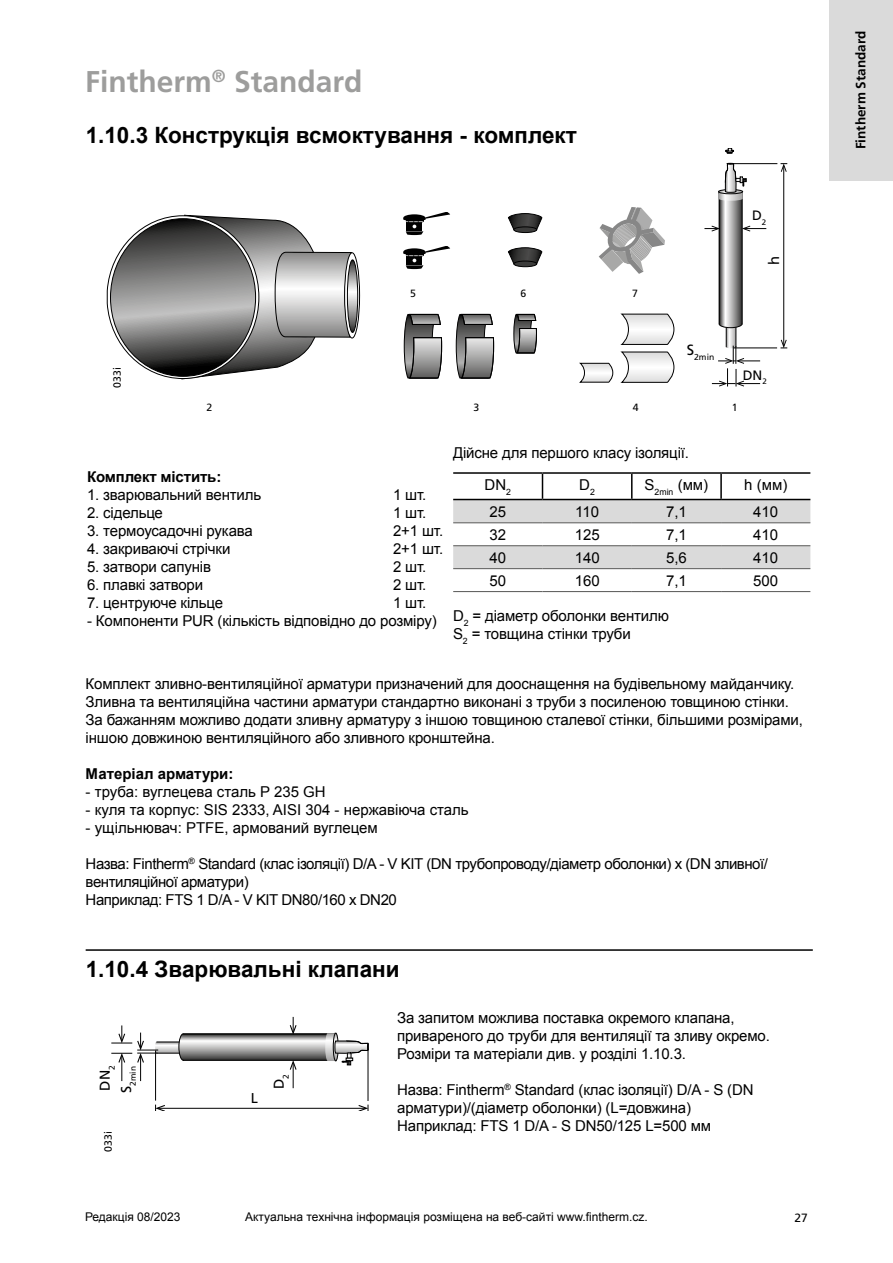
<style>
.page{position:relative;width:893px;height:1263px;background:#fff}
.page>*{position:absolute;margin:0;border:0;box-sizing:border-box;transform-origin:0 0}
.t1{font:700 30px "Frutiger";color:#9d9d9c}
.t2{font:700 22.5px "Arial";color:#000}
.t3{font:15px/18px "Arial";letter-spacing:-.01em;color:#000}
.t4{font:15px/18px "Arial";letter-spacing:-.03em;color:#000}
.t5{font:700 15px "Arial";letter-spacing:-.01em;color:#000}
.t6{font:14.85px "Frutiger CE";color:#000}
.t7{font:14.25px "Frutiger CE";color:#000}
.t8{font:13.65px "Frutiger CE";color:#000}
.t9{font:700 13.5px "Frutiger";color:#000}
.t10{font:12px "Arial";color:#000}
.t11{font:12px "Frutiger CE";color:#000}
.t12{font:10.5px "Frutiger";color:#000}
.t13{font:8.7px "Frutiger CE";color:#000}
.t14{font:8.25px "Frutiger CE";color:#000}
</style>
<div class="page">
<div style="left:829px;top:0;width:64px;height:180px;background:#dadada"></div>
<hr style="left:86px;top:949px;width:727px;height:2px;background:#000">
<hr style="left:542px;top:472px;width:90px;height:2px;background:#000">
<hr style="left:632px;top:472px;width:89px;height:2px;background:#000">
<hr style="left:721px;top:472px;width:89px;height:2px;background:#000">
<hr style="left:453px;top:472px;width:89px;height:2px;background:#000">
<svg style="left:453px;top:473px;width:357px;height:119px"></svg>
<hr style="left:453px;top:499px;width:89px;height:1px;background:#000">
<hr style="left:631px;top:474px;width:2px;height:25px;background:#000">
<hr style="left:720px;top:474px;width:2px;height:25px;background:#000">
<div style="left:345px;top:253px;width:15px;height:85px;background:#555;border-radius:50%"></div>
<div style="left:344px;top:252px;width:16px;height:86px;border:1px solid #000;border-radius:50%"></div>
<svg style="left:725px;top:148px;width:9px;height:5px"></svg>
<hr style="left:734px;top:348px;width:43px;height:1px;background:#000">
<hr style="left:732px;top:163px;width:45px;height:1px;background:#000">
<hr style="left:783px;top:166px;width:1px;height:179px;background:#000">
<svg style="left:780px;top:163px;width:7px;height:9px"></svg>
<svg style="left:780px;top:340px;width:7px;height:9px"></svg>
<svg style="left:704px;top:163px;width:62px;height:223px"></svg>
<svg style="left:107px;top:214px;width:251px;height:165px"></svg>
<svg style="left:509px;top:248px;width:33px;height:16px"></svg>
<svg style="left:514px;top:261px;width:23px;height:6px"></svg>
<svg style="left:509px;top:213px;width:33px;height:17px"></svg>
<svg style="left:514px;top:227px;width:23px;height:6px"></svg>
<svg style="left:599px;top:207px;width:66px;height:67px"></svg>
<svg style="left:404px;top:314px;width:38px;height:65px;background:#848484"></svg>
<svg style="left:456px;top:314px;width:38px;height:65px;background:#848484"></svg>
<svg style="left:513px;top:314px;width:24px;height:39px"></svg>
<svg style="left:621px;top:352px;width:53px;height:31px"></svg>
<svg style="left:621px;top:314px;width:53px;height:31px"></svg>
<svg style="left:580px;top:363px;width:33px;height:20px"></svg>
<svg style="left:403px;top:212px;width:47px;height:23px"></svg>
<svg style="left:403px;top:246px;width:47px;height:23px"></svg>
<hr style="left:155px;top:1050px;width:1px;height:50px;background:#000">
<hr style="left:368px;top:1049px;width:1px;height:52px;background:#000">
<hr style="left:158px;top:1108px;width:207px;height:1px;background:#000">
<svg style="left:358px;top:1104px;width:11px;height:7px"></svg>
<svg style="left:155px;top:1104px;width:10px;height:7px"></svg>
<svg style="left:111px;top:1017px;width:258px;height:71px"></svg>
<h1 class="t1" style="left:85px;top:64px;width:279px">Fintherm<sup>®</sup> Standard</h1>
<h2 class="t2" style="left:86px;top:121px;width:493px">1.10.3 Конструкція всмоктування - комплект</h2>
<p class="t12" style="left:111px;top:388px;width:22px;rotate:-90deg">033i</p>
<p class="t12" style="left:410px;top:287px;width:7px">5</p>
<p class="t12" style="left:521px;top:287px;width:7px">6</p>
<p class="t12" style="left:632px;top:287px;width:7px">7</p>
<p class="t8" style="left:752px;top:208px;width:16px">D<sub>2</sub></p>
<p class="t6" style="left:765px;top:265px;width:11px;rotate:-90deg">h</p>
<p class="t13" style="left:687px;top:352px;width:29px"><sup>S</sup>2min</p>
<p class="t12" style="left:206px;top:401px;width:7px">2</p>
<p class="t12" style="left:473px;top:401px;width:7px">3</p>
<p class="t12" style="left:633px;top:401px;width:7px">4</p>
<p class="t12" style="left:732px;top:401px;width:7px">1</p>
<p class="t8" style="left:743px;top:367px;width:26px">DN<sub>2</sub></p>
<p class="t3" style="left:453px;top:444px;width:237px">Дійсне для першого класу ізоляції.</p>
<p class="t5" style="left:87px;top:466px;width:136px">Комплект містить:</p>
<p class="t3" style="left:87px;top:486px;width:176px">1. зварювальний вентиль</p>
<p class="t3" style="left:393px;top:486px;width:35px">1 шт.</p>
<p class="t3" style="left:87px;top:504px;width:77px">2. сідельце</p>
<p class="t3" style="left:393px;top:504px;width:35px">1 шт.</p>
<p class="t3" style="left:87px;top:522px;width:167px">3. термоусадочні рукава</p>
<p class="t3" style="left:393px;top:522px;width:52px">2+1 шт.</p>
<p class="t3" style="left:87px;top:540px;width:145px">4. закриваючі стрічки</p>
<p class="t3" style="left:393px;top:540px;width:52px">2+1 шт.</p>
<p class="t3" style="left:87px;top:558px;width:125px">5. затвори сапунів</p>
<p class="t3" style="left:393px;top:558px;width:35px">2 шт.</p>
<p class="t3" style="left:87px;top:576px;width:118px">6. плавкі затвори</p>
<p class="t3" style="left:393px;top:576px;width:35px">2 шт.</p>
<p class="t3" style="left:87px;top:594px;width:138px">7. центруюче кільце</p>
<p class="t3" style="left:393px;top:594px;width:35px">1 шт.</p>
<p class="t3" style="left:87px;top:612px;width:351px">- Компоненти PUR (кількість відповідно до розміру)</p>
<p class="t3" style="left:485px;top:476px;width:28px">DN<sub>2</sub></p>
<p class="t3" style="left:579px;top:476px;width:17px">D<sub>2</sub></p>
<p class="t3" style="left:645px;top:476px;width:65px">S<sub>2min</sub> (мм)</p>
<p class="t3" style="left:744px;top:476px;width:45px">h (мм)</p>
<p class="t3" style="left:489px;top:503px;width:18px">25</p>
<p class="t3" style="left:575px;top:503px;width:25px">110</p>
<p class="t3" style="left:666px;top:503px;width:22px">7,1</p>
<p class="t3" style="left:753px;top:503px;width:27px">410</p>
<p class="t3" style="left:489px;top:526px;width:18px">32</p>
<p class="t3" style="left:575px;top:526px;width:27px">125</p>
<p class="t3" style="left:666px;top:526px;width:22px">7,1</p>
<p class="t3" style="left:753px;top:526px;width:27px">410</p>
<p class="t3" style="left:490px;top:548px;width:18px">40</p>
<p class="t3" style="left:575px;top:548px;width:27px">140</p>
<p class="t3" style="left:666px;top:548px;width:22px">5,6</p>
<p class="t3" style="left:753px;top:548px;width:27px">410</p>
<p class="t3" style="left:490px;top:571px;width:18px">50</p>
<p class="t3" style="left:575px;top:571px;width:27px">160</p>
<p class="t3" style="left:666px;top:571px;width:22px">7,1</p>
<p class="t3" style="left:753px;top:571px;width:27px">500</p>
<p class="t3" style="left:453px;top:607px;width:217px">D<sub>2</sub> = діаметр оболонки вентилю<br>S<sub>2</sub> = товщина стінки труби</p>
<p class="t3" style="left:86px;top:675px;width:719px">Комплект зливно-вентиляційної арматури призначений для дооснащення на будівельному майданчику.<br>Зливна та вентиляційна частини арматури стандартно виконані з труби з посиленою товщиною стінки.<br>За бажанням можливо додати зливну арматуру з іншою товщиною сталевої стінки, більшими розмірами, іншою довжиною вентиляційного або зливного кронштейна.</p>
<p class="t5" style="left:86px;top:764px;width:149px">Матеріал арматури:</p>
<p class="t3" style="left:86px;top:783px;width:242px">- труба: вуглецева сталь P 235 GH</p>
<p class="t3" style="left:86px;top:801px;width:385px">- куля та корпус: SIS 2333, AISI 304 - нержавіюча сталь</p>
<p class="t3" style="left:86px;top:819px;width:294px">- ущільнювач: PTFE, армований вуглецем</p>
<p class="t4" style="left:86px;top:855px;width:684px">Назва: Fintherm<sup>®</sup> Standard (клас ізоляції) D/A - V KIT (DN трубопроводу/діаметр оболонки) x (DN зливної/ вентиляційної арматури)<br>Наприклад: FTS 1 D/A - V KIT DN80/160 x DN20</p>
<h2 class="t2" style="left:86px;top:954px;width:316px">1.10.4 Зварювальні клапани</h2>
<p class="t14" style="left:107px;top:1070px;width:6px;rotate:-90deg">2</p>
<p class="t7" style="left:97px;top:1090px;width:22px;rotate:-90deg">DN</p>
<p class="t14" style="left:128px;top:1085px;width:21px;rotate:-90deg">2min</p>
<p class="t7" style="left:118px;top:1093px;width:9px;rotate:-90deg">S</p>
<p class="t12" style="left:102px;top:1152px;width:22px;rotate:-90deg">033i</p>
<p class="t7" style="left:251px;top:1090px;width:9px">L</p>
<p class="t7" style="left:271px;top:1089px;width:16px;rotate:-90deg">D<sub>2</sub></p>
<p class="t3" style="left:397px;top:1009px;width:374px">За запитом можлива поставка окремого клапана, привареного до труби для вентиляції та зливу окремо.<br>Розміри та матеріали див. у розділі 1.10.3.</p>
<p class="t3" style="left:397px;top:1081px;width:358px">Назва: Fintherm<sup>®</sup> Standard (клас ізоляції) D/A - S (DN арматури)/(діаметр оболонки) (L=довжина)<br>Наприклад: FTS 1 D/A - S DN50/125 L=500 мм</p>
<p class="t10" style="left:85px;top:1208px;width:97px">Редакція 08/2023</p>
<p class="t10" style="left:245px;top:1208px;width:404px">Актуальна технічна інформація розміщена на веб-сайті www.fintherm.cz.</p>
<p class="t11" style="left:795px;top:1210px;width:15px">27</p>
<p class="t9" style="left:853px;top:149px;width:120px;rotate:-90deg">Fintherm Standard</p>
</div>
